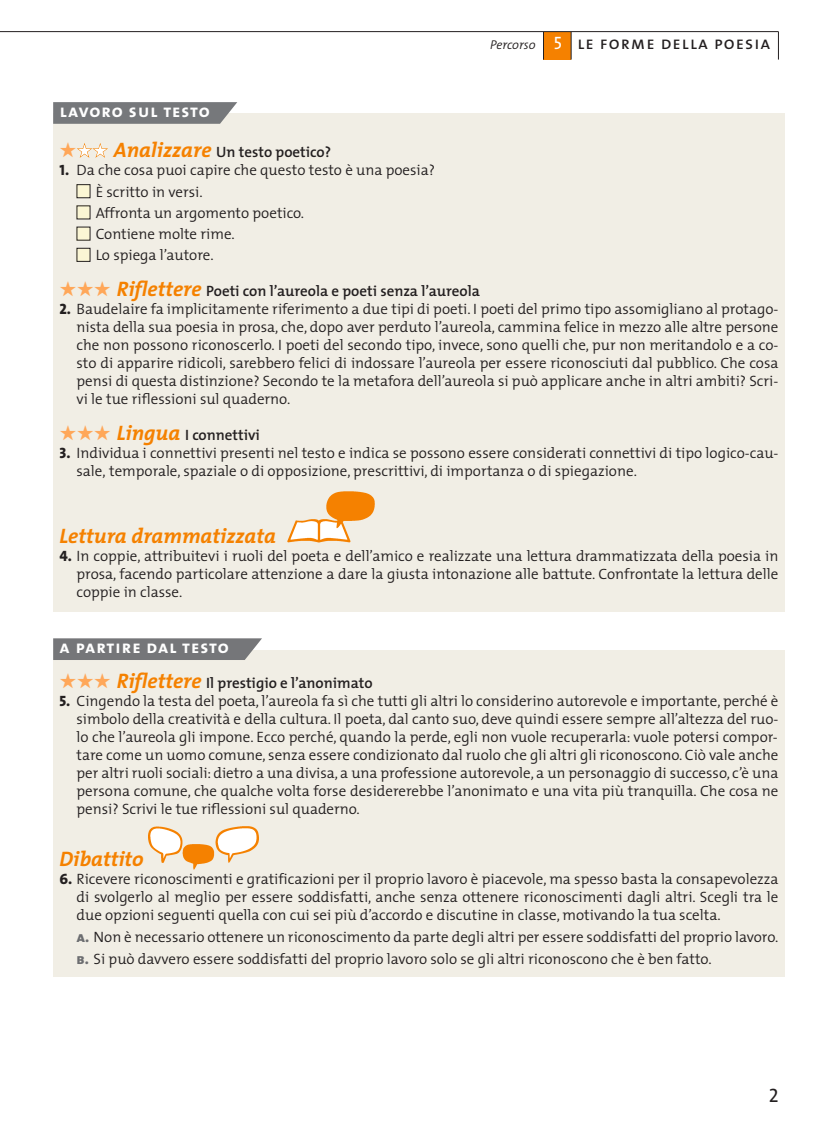
<style>
.page{position:relative;width:838px;height:1132px;background:#fff}
.page>*{position:absolute;margin:0;border:0;box-sizing:border-box;transform-origin:0 0}
.t1{font:italic 700 21px "The Mix";color:#f58100}
.t2{font:19.5px "The Mix Caps";color:#231f20}
.t3{font:18px "The Mix Bold Caps";letter-spacing:.06em;color:#fff}
.t4{font:18px "The Mix Caps";letter-spacing:.06em;color:#231f20}
.t5{font:300 15px/18px "The Mix";color:#231f20;text-align:justify}
.t6{font:600 15px "The Mix";color:#231f20}
.s1{font-family:"The Mix";font-weight:300;font-style:italic;font-size:12.75px}
.s2{color:#fff}
.s3{color:#ffa759}
.s4{font-weight:700;font-style:italic;font-size:21px;color:#f58100}
.s5{font-family:"The Mix Extra Bold Caps";font-weight:400}
.s6{font-family:"The Mix Extra Bold Caps";font-weight:400;color:#6c6d70}
</style>
<div class="page">
<div style="left:543px;top:32px;width:28px;height:27px;background:#f58100"></div>
<svg style="left:778px;top:32px;width:1px;height:28px"></svg>
<svg style="left:543px;top:32px;width:1px;height:28px"></svg>
<svg style="left:571px;top:32px;width:1px;height:28px"></svg>
<hr style="left:0;top:31px;width:778px;height:1px;background:#231f20">
<div style="left:53px;top:113px;width:731px;height:498px;background:#f1eee5"></div>
<div style="left:77px;top:248px;width:13px;height:13px;background:#fbf6d4"></div>
<div style="left:77px;top:248px;width:13px;height:14px;border:1px solid #231f20"></div>
<div style="left:77px;top:227px;width:13px;height:13px;background:#fbf6d4"></div>
<div style="left:77px;top:206px;width:13px;height:13px;background:#fbf6d4"></div>
<div style="left:77px;top:184px;width:13px;height:14px;background:#fbf6d4"></div>
<div style="left:77px;top:184px;width:13px;height:14px;border:1px solid #231f20"></div>
<img style="left:287px;top:491px;width:88px;height:52px">
<svg style="left:77px;top:143px;width:31px;height:15px"></svg>
<svg style="left:53px;top:102px;width:184px;height:22px;background:#7d7f81"></svg>
<div style="left:53px;top:650px;width:731px;height:326px;background:#f1eee5"></div>
<svg style="left:53px;top:638px;width:209px;height:21px;background:#7c7d7f"></svg>
<img style="left:148px;top:826px;width:110px;height:43px">
<p class="t3" style="left:60px;top:100px;width:151px">lavoro sul testo</p>
<p class="t4" style="left:490px;top:33px;width:281px"><span class="s1">Percorso</span> <span class="s2">5</span> le forme della poesia</p>
<p class="t6" style="left:60px;top:146px;width:273px"><span class="s3">★</span> <span class="s4">Analizzare</span> Un testo poetico?</p>
<p class="t5" style="left:96px;top:161px;width:341px;line-height:21.1px;text-align:left;text-indent:-36px"><span class="s5">1.</span> Da che cosa puoi capire che questo testo è una poesia?<br>È scritto in versi.<br>Affronta un argomento poetico.<br>Contiene molte rime.<br>Lo spiega l’autore.</p>
<p class="t6" style="left:60px;top:285px;width:422px"><span class="s3">★★★</span> <span class="s4">Riflettere</span> Poeti con l’aureola e poeti senza l’aureola</p>
<p class="t5" style="left:77px;top:301px;width:703px;text-indent:-17px"><span class="s5">2.</span> Baudelaire fa implicitamente riferimento a due tipi di poeti. I poeti del primo tipo assomigliano al protago&shy;nista della sua poesia in prosa, che, dopo aver perduto l’aureola, cammina felice in mezzo alle altre persone che non possono riconoscerlo. I poeti del secondo tipo, invece, sono quelli che, pur non meritandolo e a co&shy;sto di apparire ridicoli, sarebbero felici di indossare l’aureola per essere riconosciuti dal pubblico. Che cosa pensi di questa distinzione? Secondo te la metafora dell’aureola si può applicare anche in altri ambiti? Scri&shy;vi le tue riflessioni sul quaderno.</p>
<p class="t6" style="left:60px;top:429px;width:202px"><span class="s3">★★★</span> <span class="s4">Lingua</span> I connettivi</p>
<p class="t5" style="left:77px;top:445px;width:703px;text-indent:-17px"><span class="s5">3.</span> Individua i connettivi presenti nel testo e indica se possono essere considerati connettivi di tipo logico-cau&shy;sale, temporale, spaziale o di opposizione, prescrittivi, di importanza o di spiegazione.</p>
<h1 class="t1" style="left:60px;top:527px;width:218px">Lettura drammatizzata</h1>
<p class="t5" style="left:77px;top:547px;width:703px;text-indent:-17px"><span class="s5">4.</span> In coppie, attribuitevi i ruoli del poeta e dell’amico e realizzate una lettura drammatizzata della poesia in prosa, facendo particolare attenzione a dare la giusta intonazione alle battute. Confrontate la lettura delle coppie in classe.</p>
<p class="t3" style="left:60px;top:636px;width:171px">a partire dal testo</p>
<p class="t6" style="left:60px;top:677px;width:315px"><span class="s3">★★★</span> <span class="s4">Riflettere</span> Il prestigio e l’anonimato</p>
<p class="t5" style="left:77px;top:693px;width:703px;text-indent:-17px"><span class="s5">5.</span> Cingendo la testa del poeta, l’aureola fa sì che tutti gli altri lo considerino autorevole e importante, perché è simbolo della creatività e della cultura. Il poeta, dal canto suo, deve quindi essere sempre all’altezza del ruo&shy;lo che l’aureola gli impone. Ecco perché, quando la perde, egli non vuole recuperarla: vuole potersi compor&shy;tare come un uomo comune, senza essere condizionato dal ruolo che gli altri gli riconoscono. Ciò vale anche per altri ruoli sociali: dietro a una divisa, a una professione autorevole, a un personaggio di successo, c’è una persona comune, che qualche volta forse desidererebbe l’anonimato e una vita più tranquilla. Che cosa ne pensi? Scrivi le tue riflessioni sul quaderno.</p>
<h1 class="t1" style="left:60px;top:849px;width:86px">Dibattito</h1>
<p class="t5" style="left:77px;top:870px;width:703px;text-indent:-17px"><span class="s5">6.</span> Ricevere riconoscimenti e gratificazioni per il proprio lavoro è piacevole, ma spesso basta la consapevolezza di svolgerlo al meglio per essere soddisfatti, anche senza ottenere riconoscimenti dagli altri. Scegli tra le due opzioni seguenti quella con cui sei più d’accordo e discutine in classe, motivando la tua scelta.</p>
<p class="t5" style="left:77px;top:926px;width:703px;line-height:22.2px"><span class="s6">a.</span> Non è necessario ottenere un riconoscimento da parte degli altri per essere soddisfatti del proprio lavoro. <span class="s6">b.</span> Si può davvero essere soddisfatti del proprio lavoro solo se gli altri riconoscono che è ben fatto.</p>
<h2 class="t2" style="left:768px;top:1082px;width:11px">2</h2>
</div>
